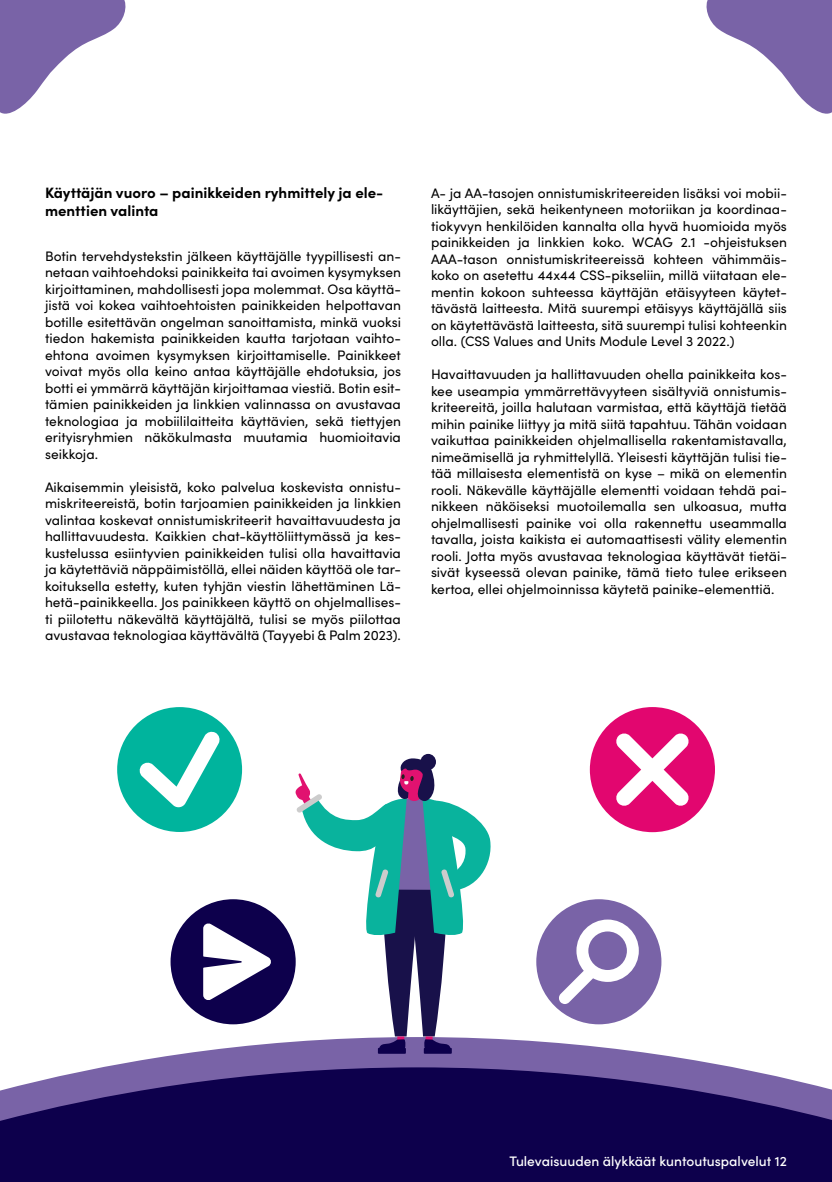
<style>
.page{position:relative;width:832px;height:1182px;background:#fff}
.page>*{position:absolute;margin:0;border:0;box-sizing:border-box;transform-origin:0 0}
.AIRE_Alaotsikko1{font:700 15px/18px "Sofia Pro";color:#000}
.AIRE_Basic_Paragraph{font:13.75px/16.5px "Sofia Pro";color:#000;text-align:justify}
.t1{font:500 13.75px "Sofia Pro";color:#fff}
</style>
<div class="page">
<svg style="left:104px;top:1038px;width:628px;height:29px;fill:#7963a7"></svg>
<svg style="left:0;top:1067px;width:831px;height:69px;background:#2e1f67"></svg>
<svg style="left:420px;top:753px;width:16px;height:16px"></svg>
<svg style="left:295px;top:758px;width:195px;height:295px"></svg>
<div style="left:117px;top:707px;width:125px;height:124px;background:#00b49d;border-radius:50%"></div>
<svg style="left:139px;top:731px;width:81px;height:76px"></svg>
<div style="left:589px;top:707px;width:125px;height:125px;background:#e2066f;border-radius:50%"></div>
<svg style="left:616px;top:733px;width:73px;height:73px"></svg>
<div style="left:536px;top:899px;width:125px;height:125px;background:#7963a7;border-radius:50%"></div>
<svg style="left:559px;top:919px;width:79px;height:84px"></svg>
<div style="left:170px;top:899px;width:125px;height:125px;background:#0d004c;border-radius:50%"></div>
<svg style="left:203px;top:923px;width:68px;height:77px"></svg>
<svg style="left:706px;top:0;width:125px;height:114px"></svg>
<svg style="left:0;top:0;width:126px;height:114px"></svg>
<div style="left:0;top:1136px;width:831px;height:45px;background:#0d004c"></div>
<p class="AIRE_Alaotsikko1" style="left:45px;top:183px;width:340px">Käyttäjän vuoro – painikkeiden ryhmittely ja ele&shy;menttien valinta</p>
<p class="AIRE_Basic_Paragraph" style="left:45px;top:247px;width:357px">Botin tervehdystekstin jälkeen käyttäjälle tyypillisesti an&shy;netaan vaihtoehdoksi painikkeita tai avoimen kysymyksen kirjoittaminen, mahdollisesti jopa molemmat. Osa käyttä&shy;jistä voi kokea vaihtoehtoisten painikkeiden helpottavan botille esitettävän ongelman sanoittamista, minkä vuoksi tiedon hakemista painikkeiden kautta tarjotaan vaihto&shy;ehtona avoimen kysymyksen kirjoittamiselle. Painikkeet voivat myös olla keino antaa käyttäjälle ehdotuksia, jos botti ei ymmärrä käyttäjän kirjoittamaa viestiä. Botin esit&shy;tämien painikkeiden ja linkkien valinnassa on avustavaa teknologiaa ja mobiililaitteita käyttävien, sekä tiettyjen erityisryhmien näkökulmasta muutamia huomioitavia seikkoja.</p>
<p class="AIRE_Basic_Paragraph" style="left:45px;top:478px;width:357px">Aikaisemmin yleisistä, koko palvelua koskevista onnistu&shy;miskriteereistä, botin tarjoamien painikkeiden ja linkkien valintaa koskevat onnistumiskriteerit havaittavuudesta ja hallittavuudesta. Kaikkien chat-käyttöliittymässä ja kes&shy;kustelussa esiintyvien painikkeiden tulisi olla havaittavia ja käytettäviä näppäimistöllä, ellei näiden käyttöä ole tar&shy;koituksella estetty, kuten tyhjän viestin lähettäminen Lä&shy;hetä-painikkeella. Jos painikkeen käyttö on ohjelmallises&shy;ti piilotettu näkevältä käyttäjältä, tulisi se myös piilottaa avustavaa teknologiaa käyttävältä (Tayyebi &amp; Palm 2023).</p>
<p class="AIRE_Basic_Paragraph" style="left:431px;top:184px;width:357px">A- ja AA-tasojen onnistumiskriteereiden lisäksi voi mobii&shy;likäyttäjien, sekä heikentyneen motoriikan ja koordinaa&shy;tiokyvyn henkilöiden kannalta olla hyvä huomioida myös painikkeiden ja linkkien koko. WCAG 2.1 -ohjeistuksen AAA-tason onnistumiskriteereissä kohteen vähimmäis&shy;koko on asetettu 44x44 CSS-pikseliin, millä viitataan ele&shy;mentin kokoon suhteessa käyttäjän etäisyyteen käytet&shy;tävästä laitteesta. Mitä suurempi etäisyys käyttäjällä siis on käytettävästä laitteesta, sitä suurempi tulisi kohteenkin olla. (CSS Values and Units Module Level 3 2022.)</p>
<p class="AIRE_Basic_Paragraph" style="left:431px;top:365px;width:357px">Havaittavuuden ja hallittavuuden ohella painikkeita kos&shy;kee useampia ymmärrettävyyteen sisältyviä onnistumis&shy;kriteereitä, joilla halutaan varmistaa, että käyttäjä tietää mihin painike liittyy ja mitä siitä tapahtuu. Tähän voidaan vaikuttaa painikkeiden ohjelmallisella rakentamistavalla, nimeämisellä ja ryhmittelyllä. Yleisesti käyttäjän tulisi tie&shy;tää millaisesta elementistä on kyse – mikä on elementin rooli. Näkevälle käyttäjälle elementti voidaan tehdä pai&shy;nikkeen näköiseksi muotoilemalla sen ulkoasua, mutta ohjelmallisesti painike voi olla rakennettu useammalla tavalla, joista kaikista ei automaattisesti välity elementin rooli. Jotta myös avustavaa teknologiaa käyttävät tietäi&shy;sivät kyseessä olevan painike, tämä tieto tulee erikseen kertoa, ellei ohjelmoinnissa käytetä painike-elementtiä.</p>
<p class="t1" style="left:509px;top:1151px;width:279px">Tulevaisuuden älykkäät kuntoutuspalvelut 12</p>
</div>
